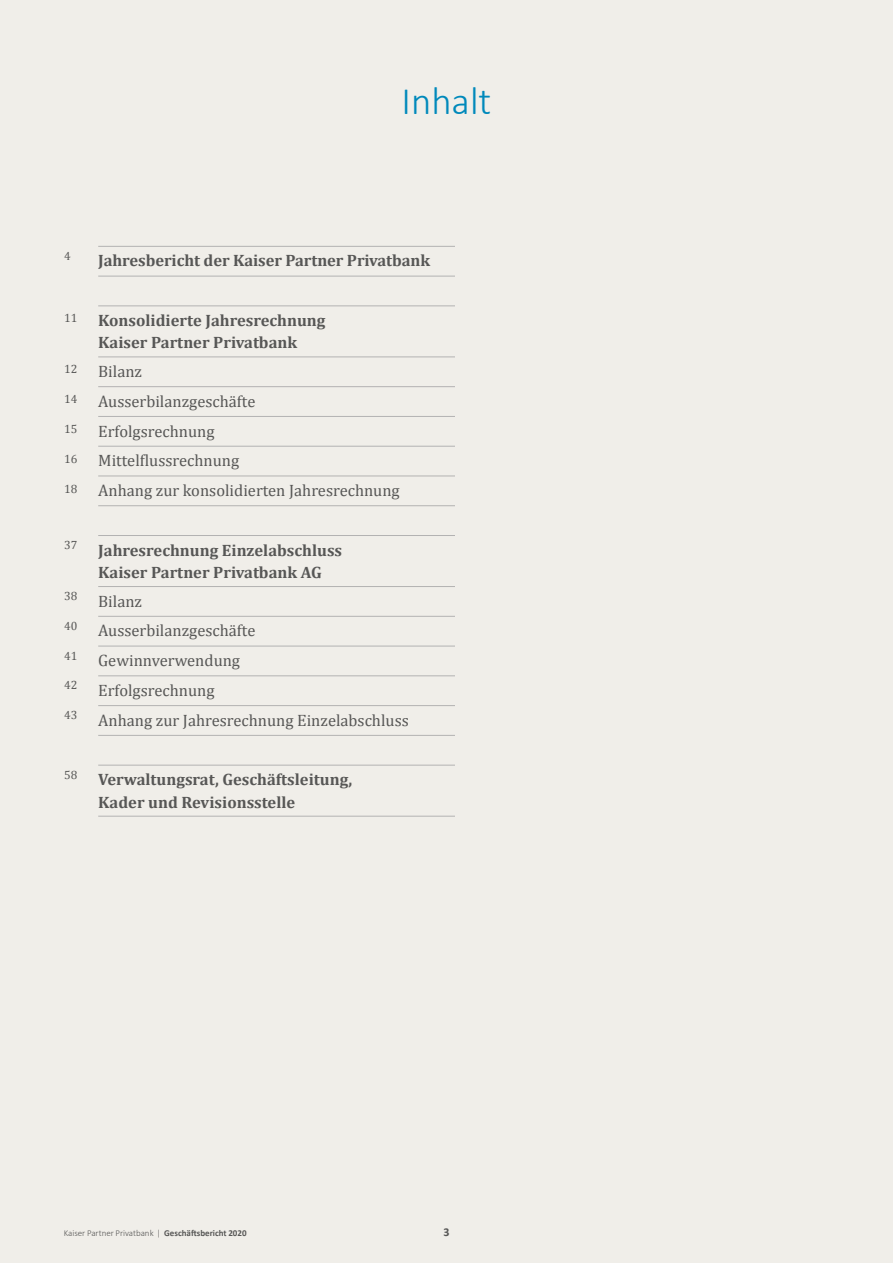
<style>
.page{position:relative;width:893px;height:1263px;background:#f0eee9}
.page>*{position:absolute;margin:0;border:0;box-sizing:border-box;transform-origin:0 0}
.t1{font:300 39px "Calibri";color:#0089bb}
.t2{font:700 16.5px/22.5px "Cambria";color:#575756}
.t3{font:16.5px "Cambria";color:#575756}
.t4{font:12px "Cambria";color:#575756}
.t5{font:700 12px "Calibri";color:#575756}
.t6{font:300 9px "Calibri";color:#575756}
.s1{font-weight:700}
</style>
<div class="page">
<hr style="left:98px;top:246px;width:357px;height:1px;background:#b3b2b2">
<hr style="left:98px;top:276px;width:357px;height:1px;background:#b3b2b2">
<hr style="left:98px;top:306px;width:357px;height:1px;background:#b3b2b2">
<hr style="left:98px;top:357px;width:357px;height:1px;background:#b3b2b2">
<hr style="left:98px;top:386px;width:357px;height:1px;background:#b3b2b2">
<hr style="left:98px;top:416px;width:357px;height:1px;background:#b3b2b2">
<hr style="left:98px;top:446px;width:357px;height:1px;background:#b3b2b2">
<hr style="left:98px;top:476px;width:357px;height:1px;background:#b3b2b2">
<hr style="left:98px;top:505px;width:357px;height:1px;background:#b3b2b2">
<hr style="left:98px;top:535px;width:357px;height:1px;background:#b3b2b2">
<hr style="left:98px;top:586px;width:357px;height:1px;background:#b3b2b2">
<hr style="left:98px;top:616px;width:357px;height:1px;background:#b3b2b2">
<hr style="left:98px;top:646px;width:357px;height:1px;background:#b3b2b2">
<hr style="left:98px;top:675px;width:357px;height:1px;background:#b3b2b2">
<hr style="left:98px;top:705px;width:357px;height:1px;background:#b3b2b2">
<hr style="left:98px;top:735px;width:357px;height:1px;background:#b3b2b2">
<hr style="left:98px;top:765px;width:357px;height:1px;background:#b3b2b2">
<hr style="left:98px;top:816px;width:357px;height:1px;background:#b3b2b2">
<h1 class="t1" style="left:402px;top:77px;width:91px">Inhalt</h1>
<p class="t4" style="left:64px;top:249px;width:8px">4</p>
<p class="t2" style="left:98px;top:249px;width:333px">Jahresbericht der Kaiser Partner Privatbank</p>
<p class="t4" style="left:64px;top:311px;width:15px">11</p>
<p class="t2" style="left:98px;top:308px;width:229px">Konsolidierte Jahresrechnung<br>Kaiser Partner Privatbank</p>
<p class="t4" style="left:64px;top:362px;width:15px">12</p>
<p class="t3" style="left:98px;top:362px;width:45px">Bilanz</p>
<p class="t4" style="left:64px;top:392px;width:15px">14</p>
<p class="t3" style="left:98px;top:391px;width:159px">Ausserbilanzgeschäfte</p>
<p class="t4" style="left:64px;top:422px;width:15px">15</p>
<p class="t3" style="left:98px;top:421px;width:118px">Erfolgsrechnung</p>
<p class="t4" style="left:64px;top:452px;width:15px">16</p>
<p class="t3" style="left:98px;top:451px;width:143px">Mittelflussrechnung</p>
<p class="t4" style="left:64px;top:481px;width:15px">18</p>
<p class="t3" style="left:98px;top:481px;width:303px">Anhang zur konsolidierten Jahresrechnung</p>
<p class="t4" style="left:64px;top:538px;width:15px">37</p>
<p class="t2" style="left:98px;top:538px;width:245px">Jahresrechnung Einzelabschluss<br>Kaiser Partner Privatbank AG</p>
<p class="t4" style="left:64px;top:589px;width:15px">38</p>
<p class="t3" style="left:98px;top:591px;width:45px">Bilanz</p>
<p class="t4" style="left:64px;top:619px;width:15px">40</p>
<p class="t3" style="left:98px;top:621px;width:159px">Ausserbilanzgeschäfte</p>
<p class="t4" style="left:64px;top:648px;width:15px">41</p>
<p class="t3" style="left:98px;top:651px;width:143px">Gewinnverwendung</p>
<p class="t4" style="left:64px;top:678px;width:15px">42</p>
<p class="t3" style="left:98px;top:680px;width:118px">Erfolgsrechnung</p>
<p class="t4" style="left:64px;top:708px;width:15px">43</p>
<p class="t3" style="left:98px;top:710px;width:312px">Anhang zur Jahresrechnung Einzelabschluss</p>
<p class="t4" style="left:64px;top:767px;width:15px">58</p>
<p class="t2" style="left:98px;top:768px;width:256px">Verwaltungsrat, Geschäftsleitung,<br>Kader und Revisionsstelle</p>
<p class="t6" style="left:64px;top:1228px;width:184px">Kaiser Partner Privatbank | <span class="s1">Geschäftsbericht 2020</span></p>
<p class="t5" style="left:443px;top:1224px;width:8px">3</p>
</div>
